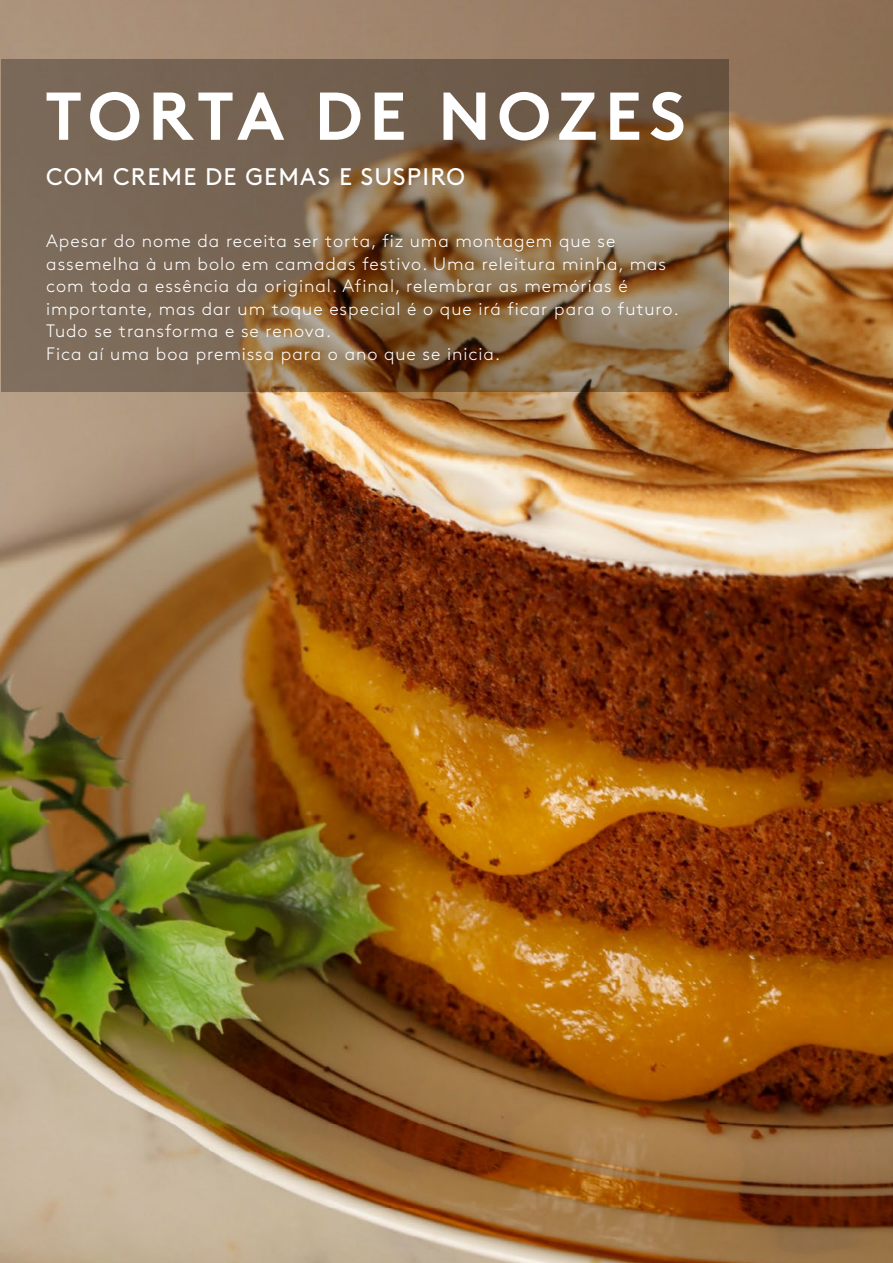
<style>
.page{position:relative;width:893px;height:1263px;background:#fff}
.page>*{position:absolute;margin:0;border:0;box-sizing:border-box;transform-origin:0 0}
.t1{font:700 67.5px "Brown";letter-spacing:.1em;color:#fff}
.t2{font:24px "Brown";letter-spacing:.05em;color:#fff}
.t3{font:300 18px/22.5px "Brown";letter-spacing:.05em;color:#fff}
</style>
<div class="page">
<img style="left:1px;top:0;width:892px;height:1263px">
<svg style="left:1px;top:59px;width:727px;height:333px;background:#7c6349"></svg>
<h1 class="t1" style="left:45px;top:61px;width:642px">TORTA DE NOZES</h1>
<h2 class="t2" style="left:46px;top:159px;width:420px">COM CREME DE GEMAS E SUSPIRO</h2>
<p class="t3" style="left:46px;top:228px;width:634px">Apesar do nome da receita ser torta, fiz uma montagem que se assemelha à um bolo em camadas festivo. Uma releitura minha, mas com toda a essência da original. Afinal, relembrar as memórias é importante, mas dar um toque especial é o que irá ficar para o futuro.<br>Tudo se transforma e se renova.<br>Fica aí uma boa premissa para o ano que se inicia.</p>
</div>
